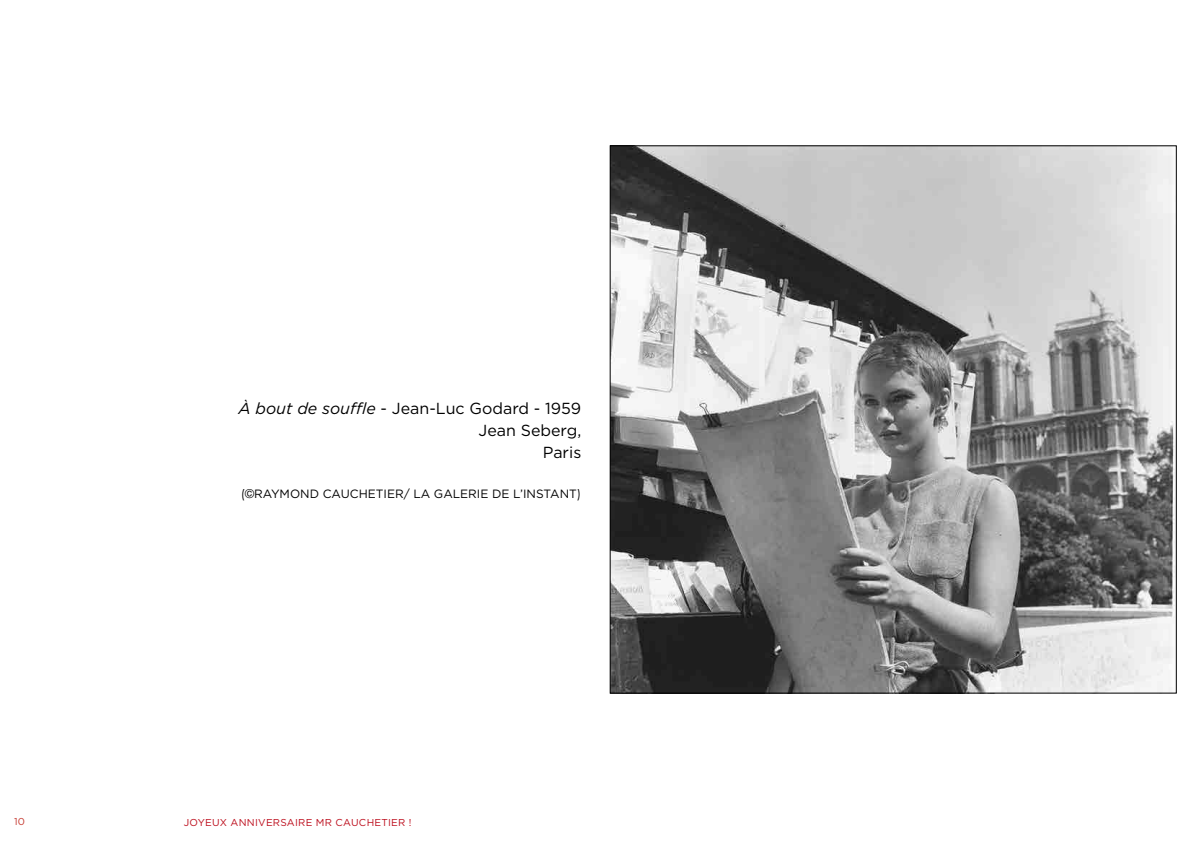
<style>
.page{position:relative;width:1191px;height:842px;background:#fff}
.page>*{position:absolute;margin:0;border:0;box-sizing:border-box;transform-origin:0 0}
.t1{font:16px/22px "Gotham";color:#000;text-align:right}
.t2{font:12px "Gotham";color:#000}
.t3{font:10px "Gotham";letter-spacing:.025em;color:#bc0c1b}
.t4{font:10px "Gotham";color:#c63b32}
.s1{font-style:italic}
.s2{font-family:"Century Gothic"}
</style>
<div class="page">
<img style="left:611px;top:147px;width:563px;height:545px">
<p class="t1" style="left:238px;top:397px;width:344px"><span class="s1">À bout de souffle</span> - Jean-Luc Godard - 1959<br>Jean Seberg,<br>Paris</p>
<p class="t2" style="left:241px;top:486px;width:342px"><span class="s2">(©</span>RAYMOND CAUCHETIER/ LA GALERIE DE L’INSTANT<span class="s2">)</span></p>
<p class="t4" style="left:14px;top:815px;width:12px">10</p>
<p class="t3" style="left:184px;top:816px;width:229px">JOYEUX ANNIVERSAIRE MR CAUCHETIER !</p>
</div>
